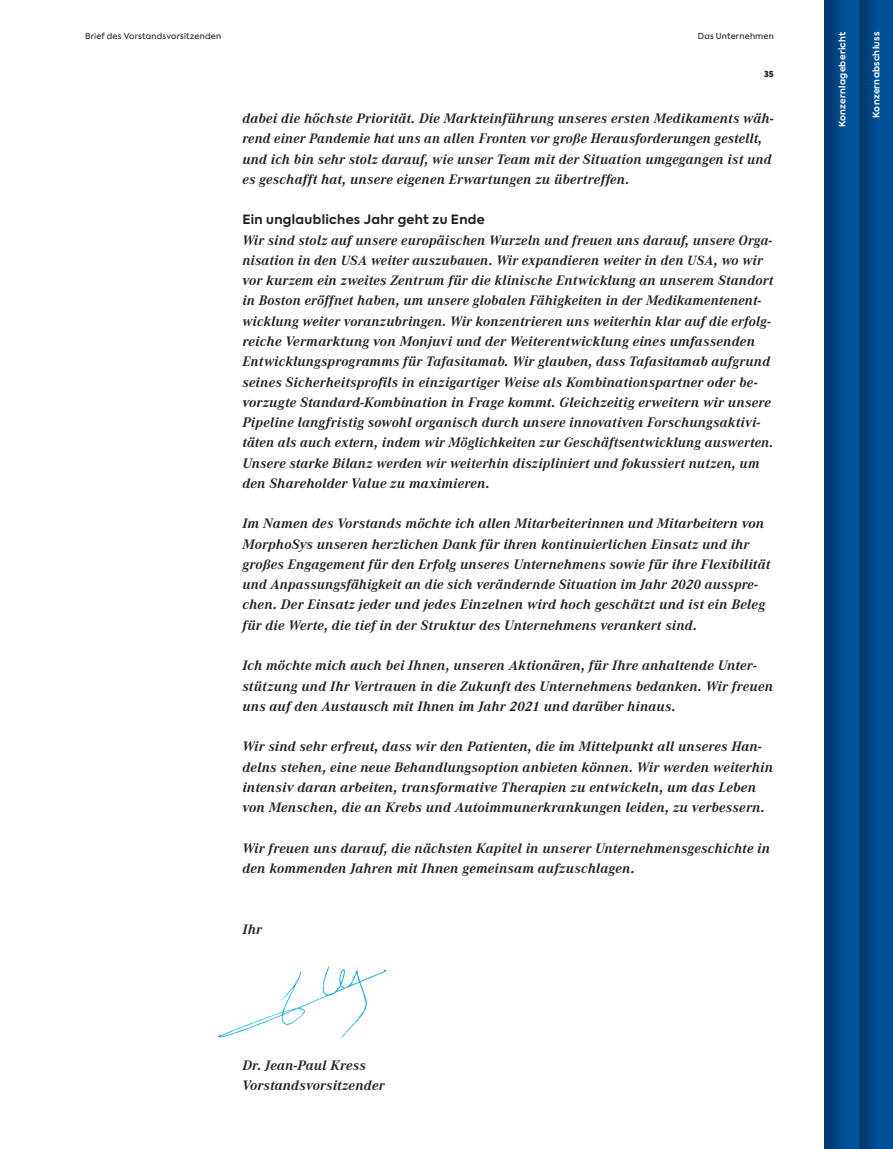
<style>
.page{position:relative;width:893px;height:1149px;background:#fff}
.page>*{position:absolute;margin:0;border:0;box-sizing:border-box;transform-origin:0 0}
.t1{font:italic 700 14.25px/20.2px "Corporate A";letter-spacing:.015em;color:#231f20}
.t2{font:700 12.75px "Axiforma";letter-spacing:.025em;color:#231f20}
.t3{font:700 9px "Axiforma";letter-spacing:.025em;color:#fff}
.t4{font:8.25px "Axiforma";letter-spacing:.025em;color:#231f20}
.t5{font:900 8.25px "Axiforma";color:#231f20}
.s1{font-size:13.8px}
</style>
<div class="page">
<img style="left:218px;top:966px;width:169px;height:72px">
<div style="left:856px;top:0;width:37px;height:1148px;background:#231f20;opacity:.3"></div>
<div style="left:822px;top:0;width:38px;height:1148px;background:#231f20;opacity:.3"></div>
<p class="t4" style="left:85px;top:31px;width:138px">Brief des Vorstandsvorsitzenden</p>
<p class="t4" style="left:698px;top:31px;width:78px">Das Unternehmen</p>
<p class="t5" style="left:764px;top:68px;width:11px">35</p>
<p class="t1" style="left:242px;top:108px;width:533px">dabei die höchste Priorität. Die Markteinführung unseres ersten Medikaments wäh&shy;rend einer Pandemie hat uns an allen Fronten vor große Herausforderungen gestellt, und ich bin sehr stolz darauf, wie unser Team mit der Situation umgegangen ist und es geschafft hat, unsere eigenen Erwartungen zu übertreffen.</p>
<p class="t2" style="left:242px;top:211px;width:244px">Ein unglaubliches Jahr geht zu Ende</p>
<p class="t1" style="left:242px;top:230px;width:533px">Wir sind stolz auf unsere europäischen Wurzeln und freuen uns darauf, unsere Orga&shy;nisation in den <span class="s1">USA</span> weiter auszubauen. Wir expandieren weiter in den <span class="s1">USA</span>, wo wir vor kurzem ein zweites Zentrum für die klinische Entwicklung an unserem Standort in Boston eröffnet haben, um unsere globalen Fähigkeiten in der Medikamentenent&shy;wicklung weiter voranzubringen. Wir konzentrieren uns weiterhin klar auf die erfolg&shy;reiche Vermarktung von Monjuvi und der Weiterentwicklung eines umfassenden Entwicklungsprogramms für Tafasitamab. Wir glauben, dass Tafasitamab aufgrund seines Sicherheitsprofils in einzigartiger Weise als Kombinationspartner oder be&shy;vorzugte Standard-Kombination in Frage kommt. Gleichzeitig erweitern wir unsere Pipeline langfristig sowohl organisch durch unsere innovativen Forschungsaktivi&shy;täten als auch extern, indem wir Möglichkeiten zur Geschäftsentwicklung auswerten.<br>Unsere starke Bilanz werden wir weiterhin diszipliniert und fokussiert nutzen, um den Shareholder Value zu maximieren.</p>
<p class="t1" style="left:242px;top:513px;width:529px">Im Namen des Vorstands möchte ich allen Mitarbeiterinnen und Mitarbeitern von MorphoSys unseren herzlichen Dank für ihren kontinuierlichen Einsatz und ihr großes Engagement für den Erfolg unseres Unternehmens sowie für ihre Flexibilität und Anpassungsfähigkeit an die sich verändernde Situation im Jahr 2020 ausspre&shy;chen. Der Einsatz jeder und jedes Einzelnen wird hoch geschätzt und ist ein Beleg für die Werte, die tief in der Struktur des Unternehmens verankert sind.</p>
<p class="t1" style="left:242px;top:655px;width:532px">Ich möchte mich auch bei Ihnen, unseren Aktionären, für Ihre anhaltende Unter&shy;stützung und Ihr Vertrauen in die Zukunft des Unternehmens bedanken. Wir freuen uns auf den Austausch mit Ihnen im Jahr 2021 und darüber hinaus.</p>
<p class="t1" style="left:242px;top:736px;width:532px">Wir sind sehr erfreut, dass wir den Patienten, die im Mittelpunkt all unseres Han&shy;delns stehen, eine neue Behandlungsoption anbieten können. Wir werden weiterhin intensiv daran arbeiten, transformative Therapien zu entwickeln, um das Leben von Menschen, die an Krebs und Autoimmunerkrankungen leiden, zu verbessern.</p>
<p class="t1" style="left:242px;top:837px;width:529px">Wir freuen uns darauf, die nächsten Kapitel in unserer Unternehmensgeschichte in den kommenden Jahren mit Ihnen gemeinsam aufzuschlagen.</p>
<p class="t1" style="left:242px;top:918px;width:21px">Ihr</p>
<p class="t1" style="left:242px;top:1054px;width:144px">Dr. Jean-Paul Kress<br>Vorstandsvorsitzender</p>
<p class="t3" style="left:836px;top:127px;width:97px;rotate:-90deg">Konzernlagebericht</p>
<p class="t3" style="left:870px;top:118px;width:87px;rotate:-90deg">Konzernabschluss</p>
</div>
